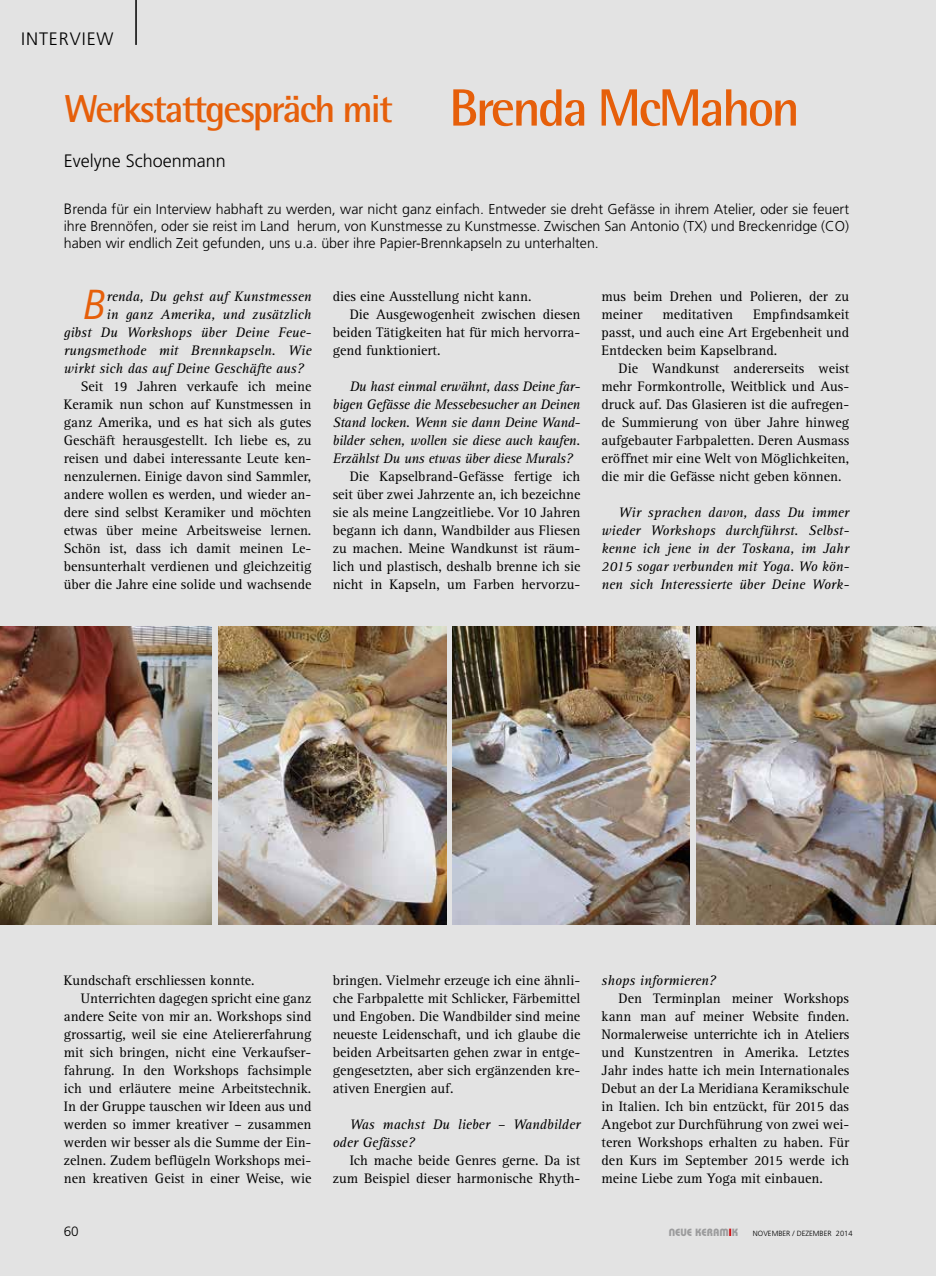
<style>
.page{position:relative;width:936px;height:1276px;background:#fff}
.page>*{position:absolute;margin:0;border:0;box-sizing:border-box;transform-origin:0 0}
.t1{font:700 52.5px "Rotis Semi Sans";letter-spacing:-.05em;color:#e65f0a}
.t2{font:italic 42.45px "Rotis Sans Serif";color:#e65f0a}
.t3{font:700 39px "Rotis Semi Sans";letter-spacing:-.05em;color:#e65f0a}
.t4{font:300 18px "Frutiger";color:#000}
.t5{font:300 18px "Frutiger";letter-spacing:.05em;color:#000}
.t6{font:14.25px/18px "Rotis Serif";color:#000;text-align:justify}
.t7{font:italic 14.25px/18px "Rotis Serif";color:#000;text-align:justify}
.t8{font:300 14.25px/17.1px "Frutiger";color:#000;text-align:justify}
.t9{font:300 13.5px "Frutiger";color:#000}
.t10{font:10.5px "Keramik";color:#9c9c9d}
.t11{font:300 7.5px "Frutiger";color:#000}
.s1{font-size:15px}
.s2{color:#ce0107}
</style>
<div class="page">
<div style="left:0;top:0;width:935px;height:1276px;background:#e3e3e3"></div>
<hr style="left:135px;top:0;width:2px;height:45px;background:#000">
<img style="left:0;top:627px;width:212px;height:297px">
<img style="left:218px;top:627px;width:228px;height:297px">
<img style="left:452px;top:627px;width:238px;height:297px">
<img style="left:696px;top:627px;width:239px;height:297px">
<p class="t5" style="left:21px;top:28px;width:94px">INTERVIEW</p>
<h1 class="t1" style="left:449px;top:76px;width:352px">Brenda McMahon</h1>
<h3 class="t3" style="left:64px;top:85px;width:330px">Werkstattgespräch mit</h3>
<p class="t4" style="left:64px;top:151px;width:164px">Evelyne Schoenmann</p>
<p class="t8" style="left:64px;top:200px;width:786px"><span class="s1">B</span>renda für ein Interview habhaft zu werden, war nicht ganz einfach. Entweder sie dreht Gefässe in ihrem Atelier, oder sie feuert ihre Brennöfen, oder sie reist im Land herum, von Kunstmesse zu Kunstmesse. Zwischen San Antonio (TX) und Breckenridge (CO) haben wir endlich Zeit gefunden, uns u.a. über ihre Papier-Brennkapseln zu unterhalten.</p>
<h2 class="t2" style="left:81px;top:279px;width:24px">B</h2>
<p class="t7" style="left:107px;top:288px;width:206px">renda, Du gehst auf Kunstmessen</p>
<p class="t7" style="left:107px;top:305px;width:206px">in ganz Amerika, und zusätzlich</p>
<p class="t7" style="left:64px;top:323px;width:249px">gibst Du Workshops über Deine Feue-</p>
<p class="t7" style="left:64px;top:341px;width:249px">rungsmethode mit Brennkapseln. Wie</p>
<p class="t7" style="left:64px;top:359px;width:241px">wirkt sich das auf Deine Geschäfte aus?</p>
<p class="t6" style="left:64px;top:377px;width:249px;text-indent:17px">Seit 19 Jahren verkaufe ich meine Keramik nun schon auf Kunstmessen in ganz Amerika, und es hat sich als gutes Geschäft herausgestellt. Ich liebe es, zu reisen und dabei interessante Leute ken&shy;nenzulernen. Einige davon sind Sammler, andere wollen es werden, und wieder an&shy;dere sind selbst Keramiker und möchten etwas über meine Arbeitsweise lernen.<br>Schön ist, dass ich damit meinen Le&shy;bensunterhalt verdienen und gleichzeitig über die Jahre eine solide und wachsende</p>
<p class="t6" style="left:333px;top:287px;width:200px">dies eine Ausstellung nicht kann.</p>
<p class="t6" style="left:350px;top:305px;width:232px">Die Ausgewogenheit zwischen diesen</p>
<p class="t6" style="left:333px;top:323px;width:249px">beiden Tätigkeiten hat für mich hervorra-</p>
<p class="t6" style="left:333px;top:341px;width:109px">gend funktioniert.</p>
<p class="t7" style="left:333px;top:377px;width:249px;text-indent:17px">Du hast einmal erwähnt, dass Deine far&shy;bigen Gefässe die Messebesucher an Deinen Stand locken. Wenn sie dann Deine Wand&shy;bilder sehen, wollen sie diese auch kaufen.<br>Erzählst Du uns etwas über diese Murals?</p>
<p class="t6" style="left:333px;top:467px;width:249px;text-indent:17px">Die Kapselbrand-Gefässe fertige ich seit über zwei Jahrzente an, ich bezeichne sie als meine Langzeitliebe. Vor 10 Jahren begann ich dann, Wandbilder aus Fliesen zu machen. Meine Wandkunst ist räum&shy;lich und plastisch, deshalb brenne ich sie nicht in Kapseln, um Farben hervorzu-</p>
<p class="t6" style="left:601px;top:287px;width:249px">mus beim Drehen und Polieren, der zu meiner</p>
<p class="t6" style="left:601px;top:305px;width:249px;text-indent:152px">Empfindsamkeit passt, und auch eine Art Ergebenheit und Entdecken beim Kapselbrand.</p>
<p class="t6" style="left:601px;top:359px;width:249px;text-indent:17px">Die Wandkunst andererseits weist mehr Formkontrolle, Weitblick und Aus&shy;druck auf. Das Glasieren ist die aufregen&shy;de Summierung von über Jahre hinweg aufgebauter Farbpaletten. Deren Ausmass eröffnet mir eine Welt von Möglichkeiten, die mir die Gefässe nicht geben können.</p>
<p class="t7" style="left:601px;top:503px;width:249px;text-indent:17px">Wir sprachen davon, dass Du immer wieder Workshops durchführst. Selbst&shy;kenne ich jene in der Toskana, im Jahr 2015 sogar verbunden mit Yoga. Wo kön&shy;nen sich Interessierte über Deine Work-</p>
<p class="t6" style="left:662px;top:305px;width:72px">meditativen</p>
<p class="t6" style="left:64px;top:971px;width:192px">Kundschaft erschliessen konnte.</p>
<p class="t6" style="left:81px;top:989px;width:232px">Unterrichten dagegen spricht eine ganz</p>
<p class="t6" style="left:64px;top:1007px;width:249px">andere Seite von mir an. Workshops sind</p>
<p class="t6" style="left:64px;top:1025px;width:249px">grossartig, weil sie eine Ateliererfahrung</p>
<p class="t6" style="left:64px;top:1043px;width:249px">mit sich bringen, nicht eine Verkaufser-</p>
<p class="t6" style="left:64px;top:1061px;width:249px">fahrung. In den Workshops fachsimple</p>
<p class="t6" style="left:64px;top:1079px;width:249px">ich und erläutere meine Arbeitstechnik.</p>
<p class="t6" style="left:64px;top:1097px;width:249px">In der Gruppe tauschen wir Ideen aus und</p>
<p class="t6" style="left:64px;top:1115px;width:249px">werden so immer kreativer – zusammen</p>
<p class="t6" style="left:64px;top:1133px;width:249px">werden wir besser als die Summe der Ein-</p>
<p class="t6" style="left:64px;top:1151px;width:249px">zelnen. Zudem beflügeln Workshops mei-</p>
<p class="t6" style="left:64px;top:1169px;width:249px">nen kreativen Geist in einer Weise, wie</p>
<p class="t6" style="left:333px;top:971px;width:249px">bringen. Vielmehr erzeuge ich eine ähnli&shy;che Farbpalette mit Schlicker, Färbemittel und Engoben. Die Wandbilder sind meine neueste Leidenschaft, und ich glaube die beiden Arbeitsarten gehen zwar in entge&shy;gengesetzten, aber sich ergänzenden kre&shy;ativen Energien auf.</p>
<p class="t7" style="left:333px;top:1115px;width:249px;text-indent:17px">Was machst Du lieber – Wandbilder oder Gefässe?</p>
<p class="t6" style="left:333px;top:1151px;width:249px;text-align:right">Ich mache beide Genres gerne. Da ist zum Beispiel dieser harmonische Rhyth-</p>
<p class="t7" style="left:601px;top:971px;width:115px">shops informieren?</p>
<p class="t6" style="left:601px;top:989px;width:249px;text-indent:17px">Den Terminplan meiner Workshops kann man auf meiner Website finden.<br>Normalerweise unterrichte ich in Ateliers und Kunstzentren in Amerika. Letztes Jahr indes hatte ich mein Internationales Debut an der La Meridiana Keramikschule in Italien. Ich bin entzückt, für 2015 das Angebot zur Durchführung von zwei wei&shy;teren Workshops erhalten zu haben. Für den Kurs im September 2015 werde ich meine Liebe zum Yoga mit einbauen.</p>
<p class="t9" style="left:64px;top:1223px;width:17px">60</p>
<p class="t10" style="left:668px;top:1225px;width:71px">NEUE KERAM<span class="s2">I</span>K</p>
<p class="t11" style="left:752px;top:1229px;width:101px">NOVEMBER / DEZEMBER 2014</p>
</div>
